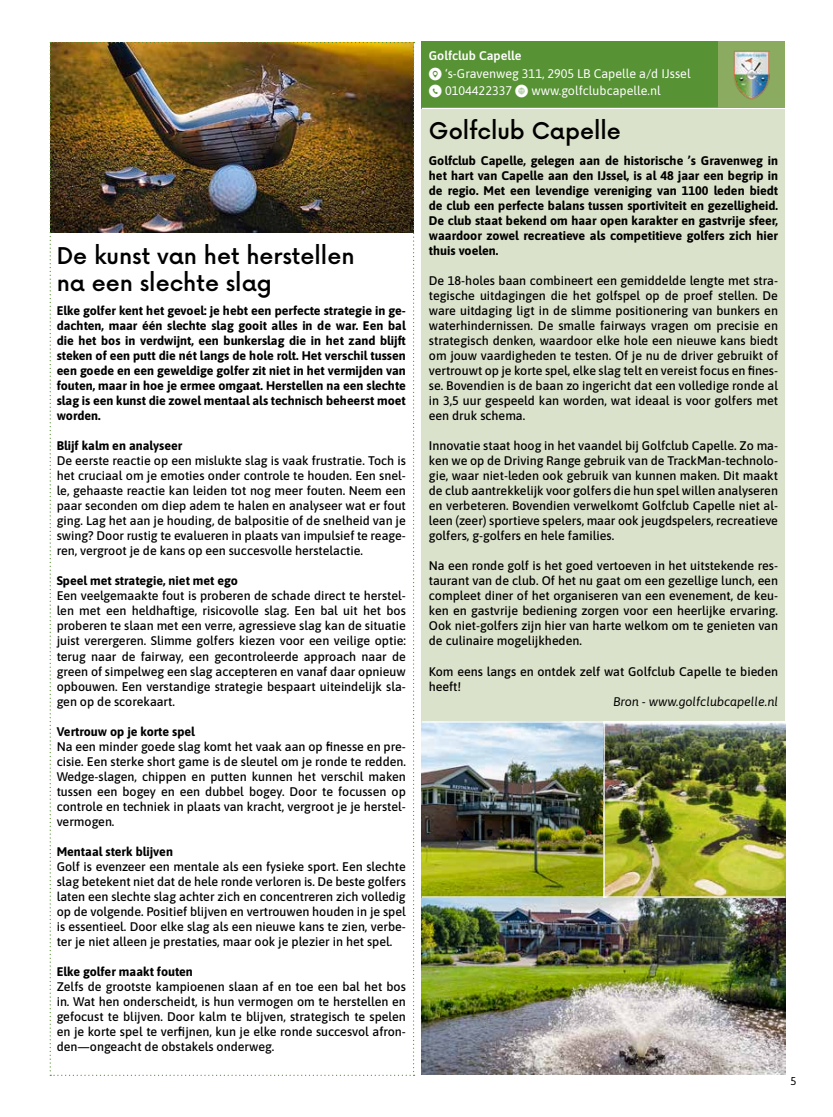
<style>
.page{position:relative;width:833px;height:1117px;background:#fff}
.page>*{position:absolute;margin:0;border:0;box-sizing:border-box;transform-origin:0 0}
.t1{font:500 22.5px/27px "Now";color:#000}
.t2{font:12.5px/15px "Asap";color:#000}
.t3{font:12.5px/17.5px "Asap";color:#fff}
.t4{font:italic 12.5px "Asap";color:#000}
.t5{font:11.25px "Asap";color:#000}
.s1{font-family:"Social Media Circled"}
</style>
<div class="page">
<div style="left:422px;top:42px;width:363px;height:1033px;background:#dbe2cb"></div>
<img style="left:422px;top:897px;width:363px;height:177px">
<img style="left:422px;top:722px;width:181px;height:174px">
<img style="left:604px;top:722px;width:181px;height:174px">
<div style="left:422px;top:42px;width:363px;height:32px;background:#579234"></div>
<div style="left:422px;top:59px;width:363px;height:32px;background:#579234"></div>
<div style="left:422px;top:77px;width:363px;height:32px;background:#579234"></div>
<hr style="left:422px;top:108px;width:363px;height:1px;background:#fff">
<hr style="left:422px;top:721px;width:363px;height:1px;background:#fff">
<hr style="left:422px;top:896px;width:363px;height:1px;background:#fff">
<div style="left:718px;top:42px;width:67px;height:66px;background:#8bab61"></div>
<img style="left:734px;top:51px;width:35px;height:48px">
<svg style="left:50px;top:42px;width:364px;height:1033px"></svg>
<hr style="left:603px;top:722px;width:1px;height:175px;background:#fff">
<h1 class="t1" style="left:57px;top:240px;width:299px">De kunst van het herstellen na een slechte slag</h1>
<p class="t2" style="left:57px;top:302px;width:351px;text-align:justify">Elke golfer kent het gevoel: je hebt een perfecte strategie in ge&shy;dachten, maar één slechte slag gooit alles in de war. Een bal die het bos in verdwijnt, een bunkerslag die in het zand blijft steken of een putt die nét langs de hole rolt. Het verschil tussen een goede en een geweldige golfer zit niet in het vermijden van fouten, maar in hoe je ermee omgaat. Herstellen na een slechte slag is een kunst die zowel mentaal als technisch beheerst moet worden.</p>
<p class="t2" style="left:57px;top:437px;width:351px">Blijf kalm en analyseer<br>De eerste reactie op een mislukte slag is vaak frustratie. Toch is het cruciaal om je emoties onder controle te houden. Een snel&shy;le, gehaaste reactie kan leiden tot nog meer fouten. Neem een paar seconden om diep adem te halen en analyseer wat er fout ging. Lag het aan je houding, de balpositie of de snelheid van je swing? Door rustig te evalueren in plaats van impulsief te reage&shy;ren, vergroot je de kans op een succesvolle herstelactie.</p>
<p class="t2" style="left:57px;top:572px;width:351px">Speel met strategie, niet met ego<br>Een veelgemaakte fout is proberen de schade direct te herstel&shy;len met een heldhaftige, risicovolle slag. Een bal uit het bos proberen te slaan met een verre, agressieve slag kan de situatie juist verergeren. Slimme golfers kiezen voor een veilige optie: terug naar de fairway, een gecontroleerde approach naar de green of simpelweg een slag accepteren en vanaf daar opnieuw opbouwen. Een verstandige strategie bespaart uiteindelijk sla&shy;gen op de scorekaart.</p>
<p class="t2" style="left:57px;top:722px;width:351px">Vertrouw op je korte spel<br>Na een minder goede slag komt het vaak aan op finesse en pre&shy;cisie. Een sterke short game is de sleutel om je ronde te redden.<br>Wedge-slagen, chippen en putten kunnen het verschil maken tussen een bogey en een dubbel bogey. Door te focussen op controle en techniek in plaats van kracht, vergroot je je herstel&shy;vermogen.</p>
<p class="t2" style="left:57px;top:842px;width:351px">Mentaal sterk blijven<br>Golf is evenzeer een mentale als een fysieke sport. Een slechte slag betekent niet dat de hele ronde verloren is. De beste golfers laten een slechte slag achter zich en concentreren zich volledig op de volgende. Positief blijven en vertrouwen houden in je spel is essentieel. Door elke slag als een nieuwe kans te zien, verbe&shy;ter je niet alleen je prestaties, maar ook je plezier in het spel.</p>
<p class="t2" style="left:57px;top:962px;width:351px">Elke golfer maakt fouten<br>Zelfs de grootste kampioenen slaan af en toe een bal het bos in. Wat hen onderscheidt, is hun vermogen om te herstellen en gefocust te blijven. Door kalm te blijven, strategisch te spelen en je korte spel te verfijnen, kun je elke ronde succesvol afron&shy;den—ongeacht de obstakels onderweg.</p>
<p class="t3" style="left:429px;top:47px;width:263px">Golfclub Capelle<br><span class="s1">9</span> ‘s-Gravenweg 311, 2905 LB Capelle a/d IJssel <span class="s1">m</span> 0104422337 <span class="s1">K</span> www.golfclubcapelle.nl</p>
<h1 class="t1" style="left:429px;top:116px;width:193px">Golfclub Capelle</h1>
<p class="t2" style="left:429px;top:152px;width:351px;text-align:justify">Golfclub Capelle, gelegen aan de historische ’s Gravenweg in het hart van Capelle aan den IJssel, is al 48 jaar een begrip in de regio. Met een levendige vereniging van 1100 leden biedt de club een perfecte balans tussen sportiviteit en gezelligheid.<br>De club staat bekend om haar open karakter en gastvrije sfeer, waardoor zowel recreatieve als competitieve golfers zich hier thuis voelen.</p>
<p class="t2" style="left:429px;top:272px;width:351px;text-align:justify">De 18-holes baan combineert een gemiddelde lengte met stra&shy;tegische uitdagingen die het golfspel op de proef stellen. De ware uitdaging ligt in de slimme positionering van bunkers en waterhindernissen. De smalle fairways vragen om precisie en strategisch denken, waardoor elke hole een nieuwe kans biedt om jouw vaardigheden te testen. Of je nu de driver gebruikt of vertrouwt op je korte spel, elke slag telt en vereist focus en fines&shy;se. Bovendien is de baan zo ingericht dat een volledige ronde al in 3,5 uur gespeeld kan worden, wat ideaal is voor golfers met een druk schema.</p>
<p class="t2" style="left:429px;top:437px;width:351px;text-align:justify">Innovatie staat hoog in het vaandel bij Golfclub Capelle. Zo ma&shy;ken we op de Driving Range gebruik van de TrackMan-technolo&shy;gie, waar niet-leden ook gebruik van kunnen maken. Dit maakt de club aantrekkelijk voor golfers die hun spel willen analyseren en verbeteren. Bovendien verwelkomt Golfclub Capelle niet al&shy;leen (zeer) sportieve spelers, maar ook jeugdspelers, recreatieve golfers, g-golfers en hele families.</p>
<p class="t2" style="left:429px;top:557px;width:351px;text-align:justify">Na een ronde golf is het goed vertoeven in het uitstekende res&shy;taurant van de club. Of het nu gaat om een gezellige lunch, een compleet diner of het organiseren van een evenement, de keu&shy;ken en gastvrije bediening zorgen voor een heerlijke ervaring.<br>Ook niet-golfers zijn hier van harte welkom om te genieten van de culinaire mogelijkheden.</p>
<p class="t2" style="left:429px;top:662px;width:351px">Kom eens langs en ontdek zelf wat Golfclub Capelle te bieden heeft!</p>
<p class="t4" style="left:613px;top:692px;width:166px">Bron - www.golfclubcapelle.nl</p>
<p class="t5" style="left:790px;top:1072px;width:8px">5</p>
</div>
